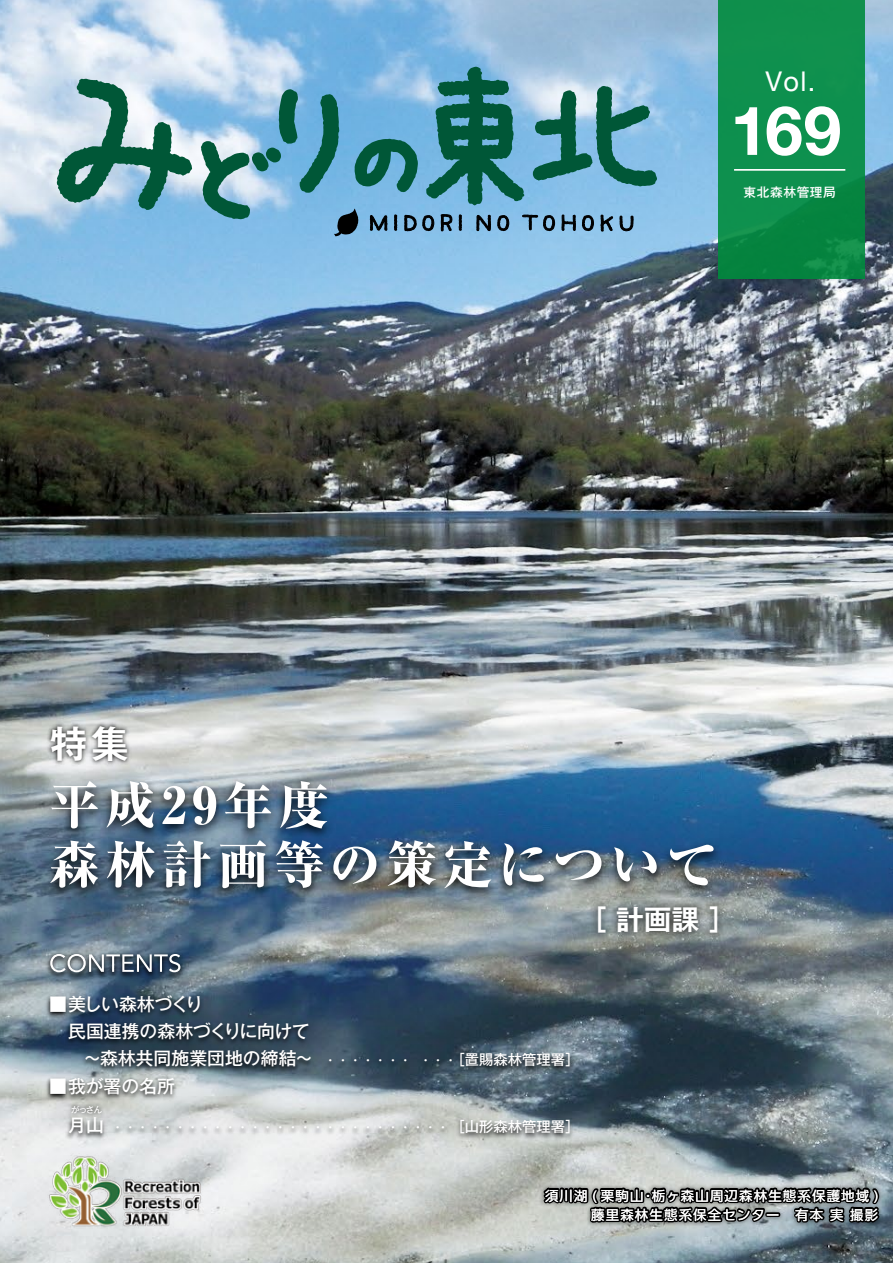
<style>
.page{position:relative;width:893px;height:1263px;background:#fff}
.page>*{position:absolute;margin:0;border:0;box-sizing:border-box;transform-origin:0 0}
.t1{font:700 68.1px "Helvetica Neue";color:#fff}
.t2{font:800 51px/59.6px "Ryumin Pro";letter-spacing:.1em;color:#fff}
.t3{font:700 37.35px "Gothic MB101 Pro De";color:#fff}
.t4{font:700 27.6px "Gothic MB101 Pro De";color:#fff}
.t5{font:27.15px "Helvetica Neue";color:#fff}
.t6{font:500 17.85px/27px "Gothic MB101 Pro";color:#fff}
.t7{font:500 14.25px "Gothic MB101 Pro";color:#fff}
.t8{font:13.35px/19.2px "UD Shin Go Pro";letter-spacing:.09em;color:#fff;text-align:right}
.t9{font:500 12.6px "Gothic MB101 Pr 6 N";letter-spacing:.05em;color:#fff}
.t10{font:500 12.45px "Gothic MB101 Pro";color:#fff}
.t11{font:500 8.55px "Gothic MB101 Pro";color:#fff}
.s1{font-size:17.85px}
.s2{font-size:14.25px}
</style>
<div class="page">
<img style="left:0;top:0;width:893px;height:1263px">
<div style="left:718px;top:0;width:147px;height:278px;background:linear-gradient(to right,#0d8e4c,#0c8d49)"></div>
<img style="left:43px;top:991px;width:536px;height:153px">
<img style="left:535px;top:1179px;width:353px;height:54px">
<svg style="left:540px;top:1171px;width:342px;height:55px;background:#666a6a"></svg>
<img style="left:41px;top:1154px;width:167px;height:74px">
<hr style="left:734px;top:169px;width:111px;height:2px;background:#fff">
<img style="left:44px;top:950px;width:143px;height:31px">
<svg style="left:50px;top:954px;width:130px;height:18px"></svg>
<img style="left:44px;top:54px;width:626px;height:195px">
<svg style="left:201px;top:67px;width:456px;height:196px;background:#6ea7bf"></svg>
<svg style="left:57px;top:79px;width:135px;height:131px;background:#7caaad"></svg>
<img style="left:65px;top:1099px;width:44px;height:22px">
<img style="left:36px;top:771px;width:699px;height:143px">
<img style="left:542px;top:893px;width:195px;height:56px">
<img style="left:44px;top:719px;width:95px;height:53px">
<h3 class="t5" style="left:765px;top:65px;width:51px">Vol.</h3>
<h1 class="t1" style="left:730px;top:88px;width:112px">169</h1>
<p class="t9" style="left:744px;top:181px;width:94px">東北森林管理局</p>
<h3 class="t3" style="left:50px;top:713px;width:80px">特集</h3>
<h2 class="t2" style="left:49px;top:771px;width:670px">平成29年度<br>森林計画等の策定について</h2>
<h3 class="t4" style="left:579px;top:897px;width:158px">［計画課 [</h3>
<p class="t6" style="left:68px;top:989px;width:243px;text-indent:-19px">■美しい森林づくり<br>民国連携の森林づくりに向けて</p>
<p class="t6" style="left:49px;top:1043px;width:249px">　　～森林共同施業団地の締結</p>
<p class="t6" style="left:49px;top:1070px;width:127px">■我が署の名所</p>
<p class="t10" style="left:295px;top:1050px;width:171px"><span class="s1">～</span> ・・・・・・・ ・・・<span class="s2">［</span></p>
<p class="t7" style="left:465px;top:1048px;width:116px">置賜森林管理署[</p>
<p class="t11" style="left:71px;top:1102px;width:33px">がっさん</p>
<p class="t6" style="left:68px;top:1109px;width:37px">月山</p>
<p class="t10" style="left:112px;top:1117px;width:355px">・・・・・・・・・・・・・・・・・・・・・・・・・・・<span class="s2">［</span></p>
<p class="t7" style="left:465px;top:1114px;width:116px">山形森林管理署[</p>
<p class="t8" style="left:545px;top:1185px;width:335px">須川湖 ( 栗駒山･栃ヶ森山周辺森林生態系保護地域 (撮影</p>
<p class="t8" style="left:591px;top:1205px;width:233px">藤里森林生態系保全センター　有本</p>
<p class="t8" style="left:830px;top:1205px;width:15px">実</p>
</div>
